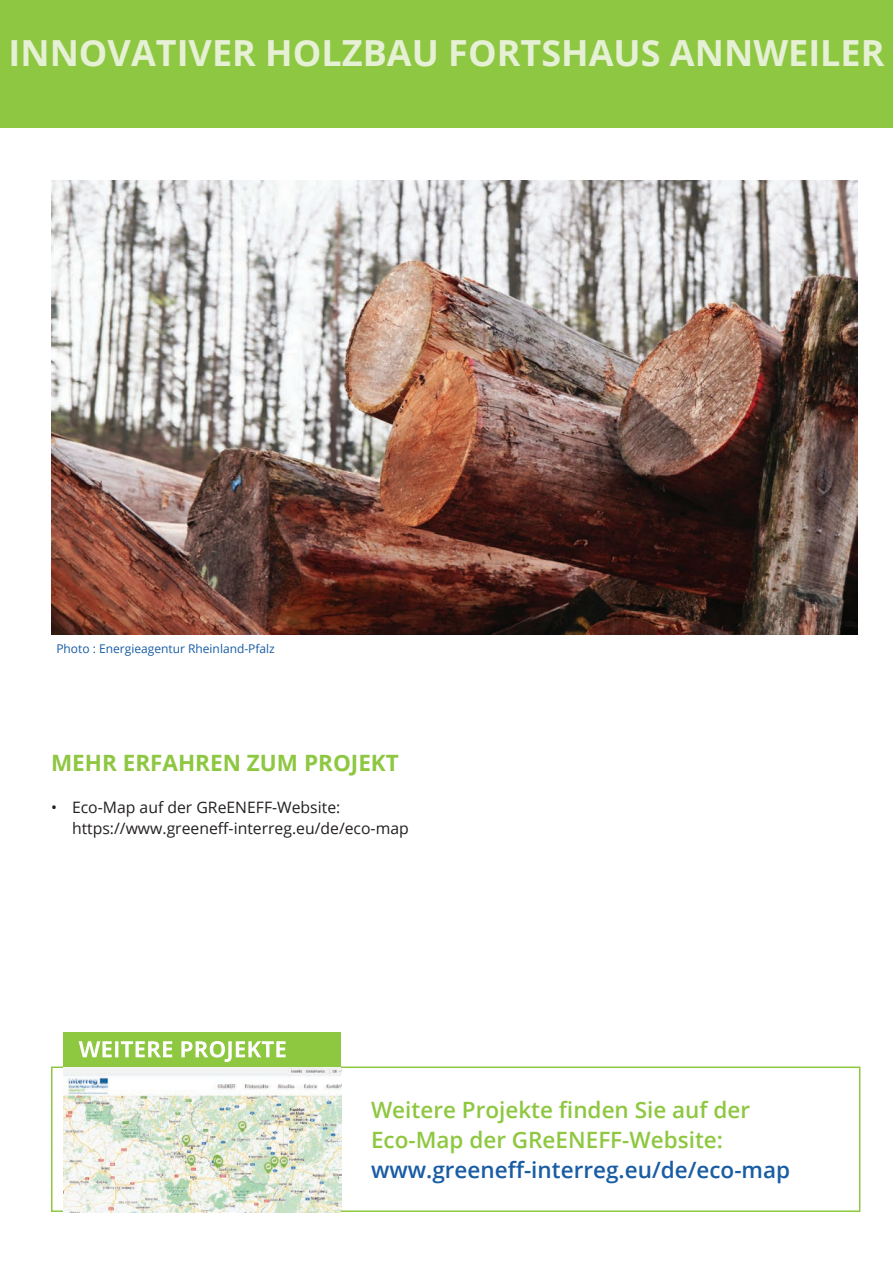
<style>
.page{position:relative;width:893px;height:1263px;background:#fff}
.page>*{position:absolute;margin:0;border:0;box-sizing:border-box;transform-origin:0 0}
.t1{font:700 36px "Open Sans";color:#e5f0d5}
.t2{font:600 22.5px/30px "Open Sans";color:#8ec740}
.t3{font:600 22.5px "Open Sans";color:#185ca4}
.t4{font:700 22.5px "Open Sans";color:#8ec741}
.t5{font:15.75px/21px "Open Sans";color:#231f20}
.t6{font:12px "Open Sans";color:#185ca4}
</style>
<div class="page">
<div style="left:0;top:0;width:893px;height:128px;background:#8ec741"></div>
<div style="left:51px;top:1066px;width:809px;height:146px;border:2px solid #8ec740"></div>
<div style="left:63px;top:1032px;width:278px;height:35px;background:#8ec740"></div>
<svg style="left:79px;top:1041px;width:207px;height:21px"></svg>
<img style="left:63px;top:1067px;width:278px;height:145px">
<img style="left:51px;top:181px;width:806px;height:454px">
<h1 class="t1" style="left:9px;top:27px;width:877px">INNOVATIVER HOLZBAU FORTSHAUS ANNWEILER</h1>
<p class="t6" style="left:56px;top:640px;width:220px">Photo : Energieagentur Rheinland-Pfalz</p>
<h2 class="t4" style="left:51px;top:747px;width:349px">MEHR ERFAHREN ZUM PROJEKT</h2>
<p class="t5" style="left:72px;top:797px;width:338px;text-indent:-21px">• Eco-Map auf der GReENEFF-Website: https://www.greeneff-interreg.eu/de/eco-map</p>
<h2 class="t2" style="left:371px;top:1094px;width:381px">Weitere Projekte finden Sie auf der<br>Eco-Map der GReENEFF-Website:</h2>
<h2 class="t3" style="left:371px;top:1154px;width:421px">www.greeneff-interreg.eu/de/eco-map</h2>
</div>
